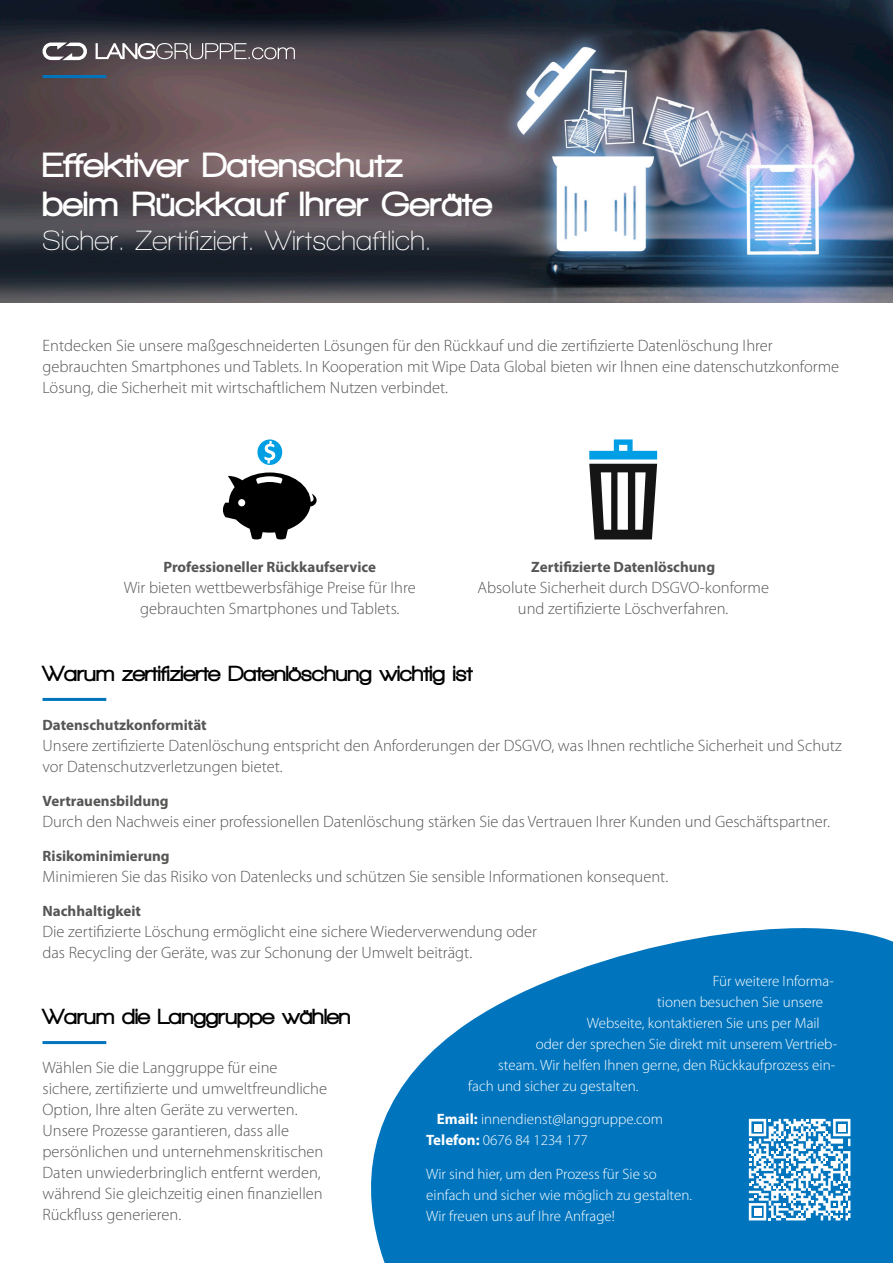
<style>
.page{position:relative;width:893px;height:1263px;background:#fff}
.page>*{position:absolute;margin:0;border:0;box-sizing:border-box;transform-origin:0 0}
.t1{font:900 36px/39px "Walkway";letter-spacing:.02em;color:#fff}
.t2{font:600 28.5px "Walkway";color:#fff}
.Absatzformat_2{font:900 22.5px "Walkway";color:#000}
.Absatzformat_1{font:300 16.5px/21px "Myriad Pro";color:#565655}
.t3{font:300 15px/21px "Myriad Pro";color:#fff}
.Absatzformat_1-2{font:700 15px "Myriad Pro";color:#565655}
.s1{font-weight:700}
</style>
<div class="page">
<img style="left:0;top:0;width:893px;height:302px">
<svg style="left:371px;top:928px;width:522px;height:335px;fill:#0075be"></svg>
<svg style="left:749px;top:1119px;width:101px;height:101px"></svg>
<div style="left:754px;top:1124px;width:7px;height:7px;background:#fff"></div>
<div style="left:838px;top:1124px;width:7px;height:7px;background:#fff"></div>
<div style="left:754px;top:1208px;width:7px;height:7px;background:#fff"></div>
<svg style="left:96px;top:43px;width:199px;height:16px"></svg>
<svg style="left:43px;top:43px;width:44px;height:17px"></svg>
<hr style="left:43px;top:75px;width:63px;height:3px;background:#0075be">
<hr style="left:43px;top:1041px;width:63px;height:3px;background:#0075be">
<hr style="left:43px;top:698px;width:63px;height:3px;background:#0075be">
<svg style="left:257px;top:439px;width:25px;height:26px"></svg>
<svg style="left:223px;top:472px;width:94px;height:67px"></svg>
<svg style="left:589px;top:439px;width:68px;height:100px"></svg>
<p class="t1" style="left:43px;top:145px;width:451px">Effektiver Datenschutz<br>beim Rückkauf Ihrer Geräte</p>
<p class="t2" style="left:43px;top:225px;width:390px">Sicher. Zertifiziert. Wirtschaftlich.</p>
<p class="Absatzformat_1" style="left:43px;top:334px;width:798px">Entdecken Sie unsere maßgeschneiderten Lösungen für den Rückkauf und die zertifizierte Datenlöschung Ihrer gebrauchten Smartphones und Tablets. In Kooperation mit Wipe Data Global bieten wir Ihnen eine datenschutzkonforme<br>Lösung, die Sicherheit mit wirtschaftlichem Nutzen verbindet.</p>
<p class="Absatzformat_1-2" style="left:163px;top:558px;width:214px">Professioneller Rückkaufservice</p>
<p class="Absatzformat_1" style="left:124px;top:577px;width:293px;text-align:center">Wir bieten wettbewerbsfähige Preise für Ihre gebrauchten Smartphones und Tablets.</p>
<p class="Absatzformat_1-2" style="left:531px;top:558px;width:185px">Zertifizierte Datenlöschung</p>
<p class="Absatzformat_1" style="left:477px;top:577px;width:293px;text-align:center">Absolute Sicherheit durch DSGVO-konforme und zertifizierte Löschverfahren.</p>
<p class="Absatzformat_2" style="left:43px;top:661px;width:432px">Warum zertifizierte Datenlöschung wichtig ist</p>
<p class="Absatzformat_1-2" style="left:43px;top:715px;width:166px">Datenschutzkonformität</p>
<p class="Absatzformat_1" style="left:43px;top:735px;width:801px">Unsere zertifizierte Datenlöschung entspricht den Anforderungen der DSGVO, was Ihnen rechtliche Sicherheit und Schutz vor Datenschutzverletzungen bietet.</p>
<p class="Absatzformat_1-2" style="left:43px;top:791px;width:128px">Vertrauensbildung</p>
<p class="Absatzformat_1" style="left:43px;top:811px;width:789px">Durch den Nachweis einer professionellen Datenlöschung stärken Sie das Vertrauen Ihrer Kunden und Geschäftspartner.</p>
<p class="Absatzformat_1-2" style="left:43px;top:846px;width:129px">Risikominimierung</p>
<p class="Absatzformat_1" style="left:43px;top:866px;width:627px">Minimieren Sie das Risiko von Datenlecks und schützen Sie sensible Informationen konsequent.</p>
<p class="Absatzformat_1-2" style="left:43px;top:901px;width:100px">Nachhaltigkeit</p>
<p class="Absatzformat_1" style="left:43px;top:920px;width:496px">Die zertifizierte Löschung ermöglicht eine sichere Wiederverwendung oder das Recycling der Geräte, was zur Schonung der Umwelt beiträgt.</p>
<p class="Absatzformat_2" style="left:43px;top:1004px;width:310px">Warum die Langgruppe wählen</p>
<p class="Absatzformat_1" style="left:43px;top:1057px;width:286px">Wählen Sie die Langgruppe für eine sichere, zertifizierte und umweltfreundliche Option, Ihre alten Geräte zu verwerten.<br>Unsere Prozesse garantieren, dass alle persönlichen und unternehmenskritischen Daten unwiederbringlich entfernt werden, während Sie gleichzeitig einen finanziellen Rückfluss generieren.</p>
<p class="t3" style="left:713px;top:970px;width:123px">Für weitere Informa-</p>
<p class="t3" style="left:657px;top:991px;width:167px">tionen besuchen Sie unsere</p>
<p class="t3" style="left:587px;top:1012px;width:234px">Webseite, kontaktieren Sie uns per Mail</p>
<p class="t3" style="left:536px;top:1033px;width:303px">oder der sprechen Sie direkt mit unserem Vertrieb-</p>
<p class="t3" style="left:498px;top:1054px;width:338px">steam. Wir helfen Ihnen gerne, den Rückkaufprozess ein-</p>
<p class="t3" style="left:468px;top:1075px;width:172px">fach und sicher zu gestalten.</p>
<p class="t3" style="left:426px;top:1109px;width:238px;text-indent:10px"><span class="s1">Email:</span> innendienst@langgruppe.com<br><span class="s1">Telefon:</span> 0676 84 1234 177</p>
<p class="t3" style="left:426px;top:1163px;width:267px">Wir sind hier, um den Prozess für Sie so einfach und sicher wie möglich zu gestalten.<br>Wir freuen uns auf Ihre Anfrage!</p>
</div>
